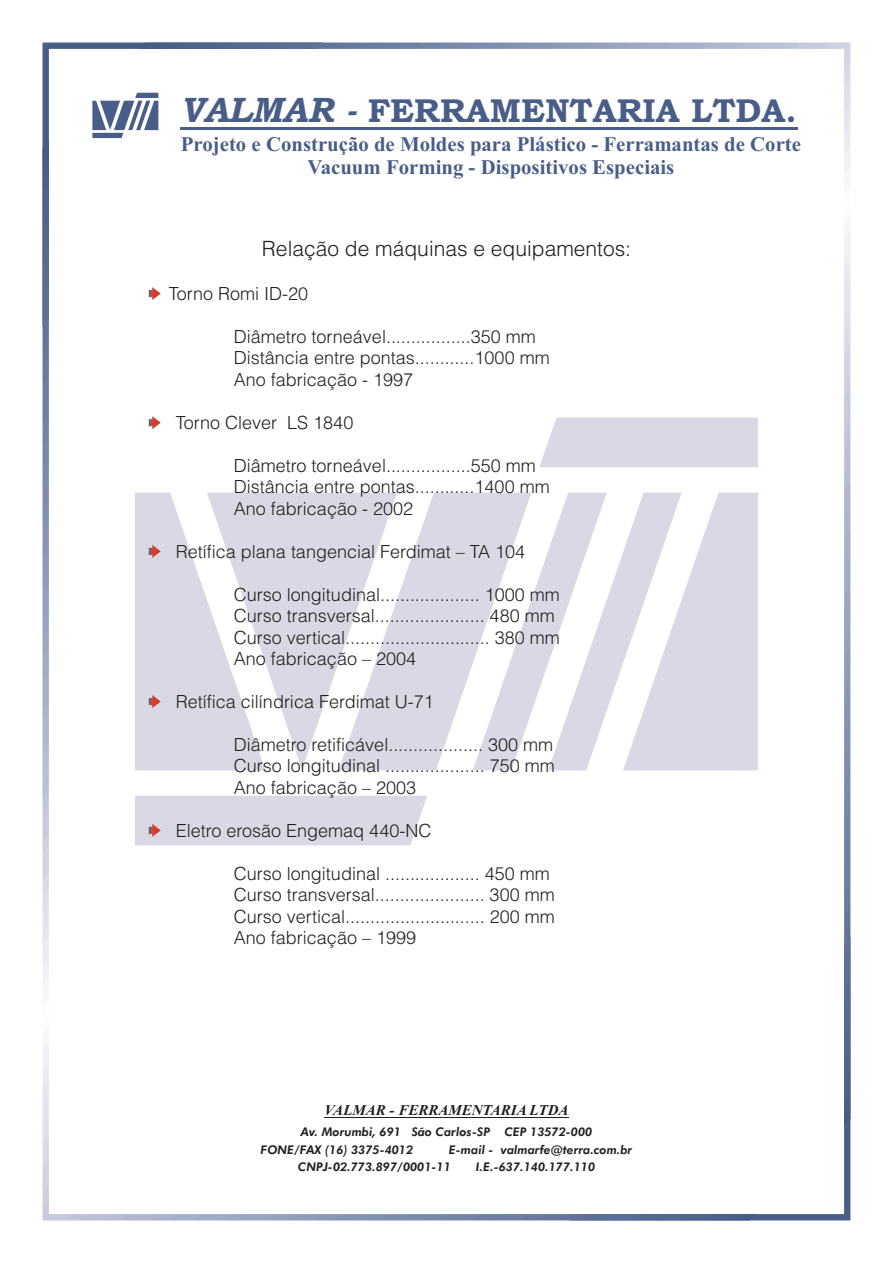
<style>
.page{position:relative;width:893px;height:1263px;background:#fff}
.page>*{position:absolute;margin:0;border:0;box-sizing:border-box;transform-origin:0 0}
.t1{font:33.15px "Bookman Old Style";color:#485e88}
.t2{font:21px "Switzerland Light Plain";color:#231f20}
.t3{font:700 20.85px/23.1px "Times New Roman";color:#485e88;text-align:center}
.t4{font:18px/21.5px "Switzerland Light Plain";color:#231f20}
.t5{font:italic 700 15px "Times New Roman";color:#231f20}
.t6{font:italic 12px/17.5px "Futura BT";color:#231f20}
.s1{font-style:italic;font-size:35.4px}
</style>
<div class="page">
<img style="left:43px;top:43px;width:807px;height:1177px">
<svg style="left:135px;top:418px;width:623px;height:427px;fill:#d9d8e4"></svg>
<hr style="left:324px;top:1117px;width:245px;height:1px;background:#231f20">
<svg style="left:92px;top:93px;width:66px;height:45px"></svg>
<hr style="left:181px;top:128px;width:617px;height:2px;background:#485e88">
<svg style="left:149px;top:287px;width:12px;height:13px"></svg>
<svg style="left:149px;top:416px;width:12px;height:13px"></svg>
<svg style="left:149px;top:545px;width:12px;height:13px"></svg>
<svg style="left:149px;top:695px;width:12px;height:13px"></svg>
<svg style="left:149px;top:824px;width:12px;height:13px"></svg>
<h1 class="t1" style="left:180px;top:98px;width:618px"><span class="s1">VALMAR -</span> FERRAMENTARIA LTDA.</h1>
<p class="t3" style="left:181px;top:134px;width:622px">Projeto e Construção de Moldes para Plástico - Ferramantas de Corte<br>Vacuum Forming - Dispositivos Especiais</p>
<p class="t2" style="left:262px;top:241px;width:371px">Relação de máquinas e equipamentos:</p>
<p class="t4" style="left:169px;top:285px;width:141px">Torno Romi ID-20</p>
<p class="t4" style="left:234px;top:327px;width:317px">Diâmetro torneável.................350 mm<br>Distância entre pontas............1000 mm<br>Ano fabricação - 1997</p>
<p class="t4" style="left:176px;top:413px;width:179px">Torno Clever LS 1840</p>
<p class="t4" style="left:234px;top:456px;width:317px">Diâmetro torneável.................550 mm<br>Distância entre pontas............1400 mm<br>Ano fabricação - 2002</p>
<p class="t4" style="left:176px;top:542px;width:351px">Retífica plana tangencial Ferdimat – TA 104</p>
<p class="t4" style="left:234px;top:585px;width:328px">Curso longitudinal.................... 1000 mm Curso transversal...................... 480 mm Curso vertical............................. 380 mm Ano fabricação – 2004</p>
<p class="t4" style="left:176px;top:692px;width:259px">Retífica cilíndrica Ferdimat U-71</p>
<p class="t4" style="left:234px;top:735px;width:322px;text-align:justify">Diâmetro retificável................... 300 mm Curso longitudinal .................... 750 mm Ano fabricação – 2003</p>
<p class="t4" style="left:176px;top:821px;width:257px">Eletro erosão Engemaq 440-NC</p>
<p class="t4" style="left:234px;top:864px;width:323px">Curso longitudinal ................... 450 mm Curso transversal...................... 300 mm Curso vertical............................ 200 mm Ano fabricação – 1999</p>
<p class="t5" style="left:324px;top:1105px;width:246px">VALMAR - FERRAMENTARIA LTDA</p>
<p class="t6" style="left:261px;top:1124px;width:333px;text-indent:40px">Av. Morumbi, 691 São Carlos-SP CEP 13572-000<br>FONE/FAX (16) 3375-4012</p>
<p class="t6" style="left:298px;top:1142px;width:336px;text-indent:151px">E-mail - valmarfe@terra.com.br<br>CNPJ-02.773.897/0001-11</p>
<p class="t6" style="left:476px;top:1159px;width:121px">I.E.-637.140.177.110</p>
</div>
